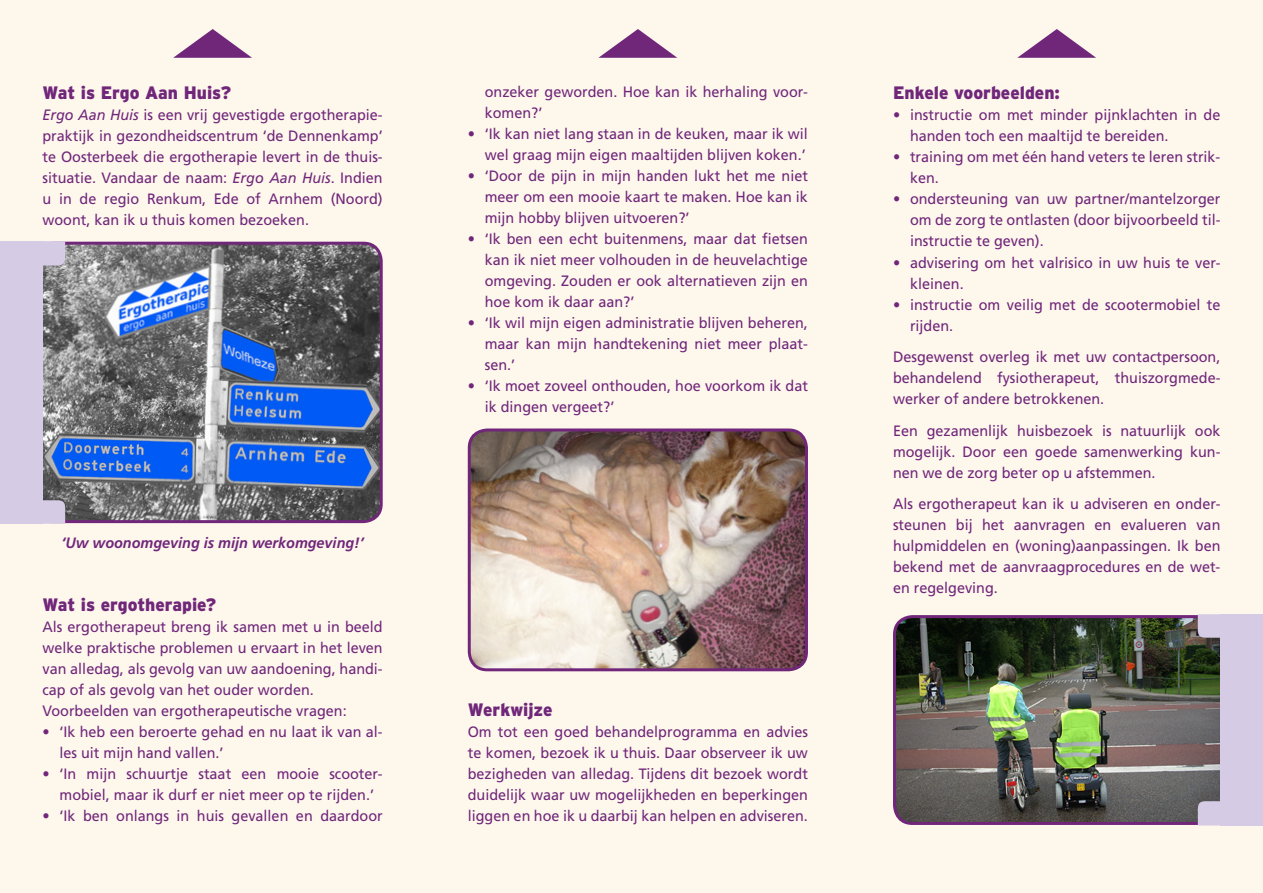
<style>
.page{position:relative;width:1263px;height:893px;background:#fef7ec}
.page>*{position:absolute;margin:0;border:0;box-sizing:border-box;transform-origin:0 0}
.t1{font:900 18px "Interstate";color:#70277a;scale:.96 1}
.t2{font:15px/21px "Frutiger";color:#70277a;text-align:justify;scale:.96 1}
.t3{font:italic 700 15px "Frutiger";color:#70277a;scale:.96 1}
.s1{font-style:italic}
</style>
<div class="page">
<svg style="left:598px;top:29px;width:79px;height:29px"></svg>
<svg style="left:173px;top:29px;width:79px;height:29px"></svg>
<svg style="left:1017px;top:29px;width:79px;height:29px"></svg>
<img style="left:894px;top:619px;width:326px;height:204px">
<div style="left:893px;top:615px;width:339px;height:210px;border:3px solid #70277a;border-radius:18px"></div>
<img style="left:43px;top:243px;width:336px;height:276px">
<div style="left:34px;top:242px;width:349px;height:281px;border:3px solid #70277a;border-radius:18px"></div>
<div style="left:0;top:241px;width:43px;height:283px;background:#d5cbe4"></div>
<svg style="left:43px;top:500px;width:22px;height:24px"></svg>
<svg style="left:43px;top:241px;width:22px;height:25px"></svg>
<img style="left:469px;top:432px;width:337px;height:238px">
<div style="left:468px;top:428px;width:340px;height:243px;border:3px solid #70277a;border-radius:18px"></div>
<div style="left:1220px;top:614px;width:43px;height:211px;background:#d5cbe4"></div>
<svg style="left:1197px;top:614px;width:23px;height:24px"></svg>
<svg style="left:1197px;top:801px;width:23px;height:24px"></svg>
<p class="t1" style="left:43px;top:83px;width:198px">Wat is Ergo Aan Huis?</p>
<p class="t2" style="left:43px;top:105px;width:356px"><span class="s1">Ergo Aan Huis</span> is een vrij gevestigde ergotherapie&shy;praktijk in gezondheidscentrum ‘de Dennenkamp’ te Oosterbeek die ergotherapie levert in de thuis&shy;situatie. Vandaar de naam: <span class="s1">Ergo Aan Huis</span>. Indien u in de regio Renkum, Ede of Arnhem (Noord) woont, kan ik u thuis komen bezoeken.</p>
<p class="t3" style="left:61px;top:534px;width:317px">‘Uw woonomgeving is mijn werkomgeving!’</p>
<p class="t1" style="left:43px;top:594px;width:182px">Wat is ergotherapie?</p>
<p class="t2" style="left:43px;top:616px;width:356px;text-align:left">Als ergotherapeut breng ik samen met u in beeld welke praktische problemen u ervaart in het leven van alledag, als gevolg van uw aandoening, handi&shy;cap of als gevolg van het ouder worden.<br>Voorbeelden van ergotherapeutische vragen:</p>
<p class="t2" style="left:60px;top:721px;width:338px;text-indent:-17px">• ‘Ik heb een beroerte gehad en nu laat ik van al&shy;les uit mijn hand vallen.’</p>
<p class="t2" style="left:60px;top:763px;width:337px;text-indent:-17px">• ‘In mijn schuurtje staat een mooie scooter&shy;mobiel, maar ik durf er niet meer op te rijden.’</p>
<p class="t2" style="left:43px;top:805px;width:356px">• ‘Ik ben onlangs in huis gevallen en daardoor</p>
<p class="t2" style="left:485px;top:81px;width:337px">onzeker geworden. Hoe kan ik herhaling voor&shy;komen?’</p>
<p class="t2" style="left:468px;top:123px;width:356px;text-align:right">• ‘Ik kan niet lang staan in de keuken, maar ik wil wel graag mijn eigen maaltijden blijven koken.’</p>
<p class="t2" style="left:485px;top:165px;width:338px;text-indent:-17px">• ‘Door de pijn in mijn handen lukt het me niet meer om een mooie kaart te maken. Hoe kan ik mijn hobby blijven uitvoeren?’</p>
<p class="t2" style="left:485px;top:228px;width:338px;text-indent:-17px">• ‘Ik ben een echt buitenmens, maar dat fietsen kan ik niet meer volhouden in de heuvelachtige omgeving. Zouden er ook alternatieven zijn en hoe kom ik daar aan?’</p>
<p class="t2" style="left:485px;top:312px;width:338px;text-indent:-17px">• ‘Ik wil mijn eigen administratie blijven beheren, maar kan mijn handtekening niet meer plaat&shy;sen.’</p>
<p class="t2" style="left:485px;top:375px;width:338px;text-indent:-17px">• ‘Ik moet zoveel onthouden, hoe voorkom ik dat ik dingen vergeet?’</p>
<p class="t1" style="left:468px;top:700px;width:90px">Werkwijze</p>
<p class="t2" style="left:468px;top:721px;width:356px">Om tot een goed behandelprogramma en advies te komen, bezoek ik u thuis. Daar observeer ik uw bezigheden van alledag. Tijdens dit bezoek wordt duidelijk waar uw mogelijkheden en beperkingen liggen en hoe ik u daarbij kan helpen en adviseren.</p>
<p class="t1" style="left:893px;top:83px;width:175px">Enkele voorbeelden:</p>
<p class="t2" style="left:910px;top:105px;width:325px;text-indent:-17px">• instructie om met minder pijnklachten in de handen toch een maaltijd te bereiden.</p>
<p class="t2" style="left:910px;top:147px;width:325px;text-indent:-17px">• training om met één hand veters te leren strik&shy;ken.</p>
<p class="t2" style="left:910px;top:189px;width:325px;text-indent:-17px">• ondersteuning van uw partner/mantelzorger om de zorg te ontlasten (door bijvoorbeeld til&shy;instructie te geven).</p>
<p class="t2" style="left:910px;top:252px;width:325px;text-indent:-17px">• advisering om het valrisico in uw huis te ver&shy;kleinen.</p>
<p class="t2" style="left:910px;top:294px;width:325px;text-indent:-17px">• instructie om veilig met de scootermobiel te rijden.</p>
<p class="t2" style="left:893px;top:346px;width:343px">Desgewenst overleg ik met uw contactpersoon, behandelend fysiotherapeut, thuiszorgmede&shy;werker of andere betrokkenen.</p>
<p class="t2" style="left:893px;top:420px;width:343px">Een gezamenlijk huisbezoek is natuurlijk ook mogelijk. Door een goede samenwerking kun&shy;nen we de zorg beter op u afstemmen.</p>
<p class="t2" style="left:893px;top:493px;width:343px">Als ergotherapeut kan ik u adviseren en onder&shy;steunen bij het aanvragen en evalueren van hulpmiddelen en (woning)aanpassingen. Ik ben bekend met de aanvraagprocedures en de wet&shy;en regelgeving.</p>
</div>
